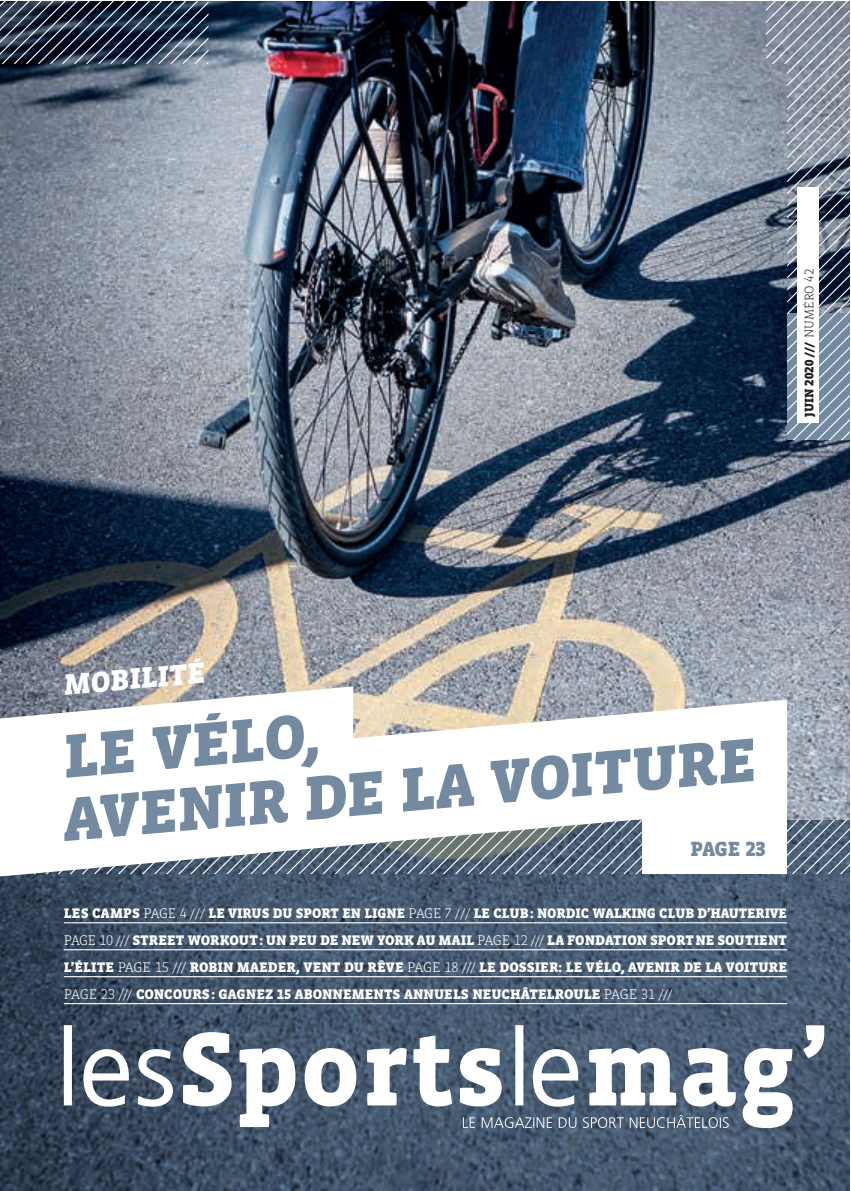
<style>
.page{position:relative;width:851px;height:1191px;background:#fff}
.page>*{position:absolute;margin:0;border:0;box-sizing:border-box;transform-origin:0 0}
.t1{font:900 63px/63px "Vista Slab";color:#738aa0}
.t2{font:900 30px "Vista Slab Alt";color:#fff}
.t3{font:900 21px "Vista Slab Alt";letter-spacing:-.02em;color:#738aa0}
.t4{font:900 14.25px/27px "Vista Slab Alt";color:#fff;text-align:justify}
.t5{font:900 12.75px "Vista Slab Alt";color:#231f20}
.s1{font-weight:300}
</style>
<div class="page">
<img style="left:1px;top:1px;width:848px;height:819px">
<svg style="left:0;top:874px;width:849px;height:317px;background:#42546a"></svg>
<svg style="left:787px;top:820px;width:62px;height:54px;background:#617387"></svg>
<svg style="left:0;top:1px;width:208px;height:63px;background:#1e2d42"></svg>
<svg style="left:0;top:699px;width:787px;height:177px"></svg>
<svg style="left:0;top:686px;width:353px;height:156px"></svg>
<svg style="left:765px;top:1px;width:84px;height:439px;background:#707c8e"></svg>
<svg style="left:63px;top:1024px;width:761px;height:104px"></svg>
<svg style="left:463px;top:1114px;width:265px;height:14px;background:#68788b"></svg>
<hr style="left:64px;top:1003px;width:723px;height:1px;background:#fff">
<hr style="left:64px;top:922px;width:723px;height:1px;background:#fff">
<hr style="left:64px;top:949px;width:723px;height:1px;background:#fff">
<hr style="left:64px;top:976px;width:723px;height:1px;background:#fff">
<div style="left:642px;top:801px;width:145px;height:73px;background:#fff"></div>
<div style="left:797px;top:187px;width:22px;height:235px;background:#fff"></div>
<p class="t5" style="left:803px;top:416px;width:149px;rotate:-90deg">JUIN 2020 /// <span class="s1">NUMÉRO 42</span></p>
<p class="t5" style="left:803px;top:416px;width:108px;rotate:-90deg">THÈME /// <span class="s1">PAGE 1</span></p>
<h2 class="t2" style="left:62px;top:671px;width:144px;rotate:-5deg">MOBILITÉ</h2>
<h1 class="t1" style="left:54px;top:729px;width:696px;rotate:-5deg">LE VÉLO,<br>AVENIR DE LA VOITURE</h1>
<h3 class="t3" style="left:690px;top:839px;width:77px">PAGE 23</h3>
<p class="t4" style="left:64px;top:900px;width:724px">LES CAMPS <span class="s1">PAGE 4 ///</span> LE VIRUS DU SPORT EN LIGNE <span class="s1">PAGE 7 ///</span> LE CLUB: NORDIC WALKING CLUB D’HAUTERIVE <span class="s1">PAGE 10 ///</span> STREET WORKOUT: UN PEU DE NEW YORK AU MAIL <span class="s1">PAGE 12 ///</span> LA FONDATION SPORTNE SOUTIENT L’ÉLITE <span class="s1">PAGE 15 ///</span> ROBIN MAEDER, VENT DU RÊVE <span class="s1">PAGE 18 ///</span> LE DOSSIER: LE VÉLO, AVENIR DE LA VOITURE <span class="s1">PAGE 23 ///</span> CONCOURS: GAGNEZ 15 ABONNEMENTS ANNUELS NEUCHÂTELROULE <span class="s1">PAGE 31 ///</span></p>
</div>
